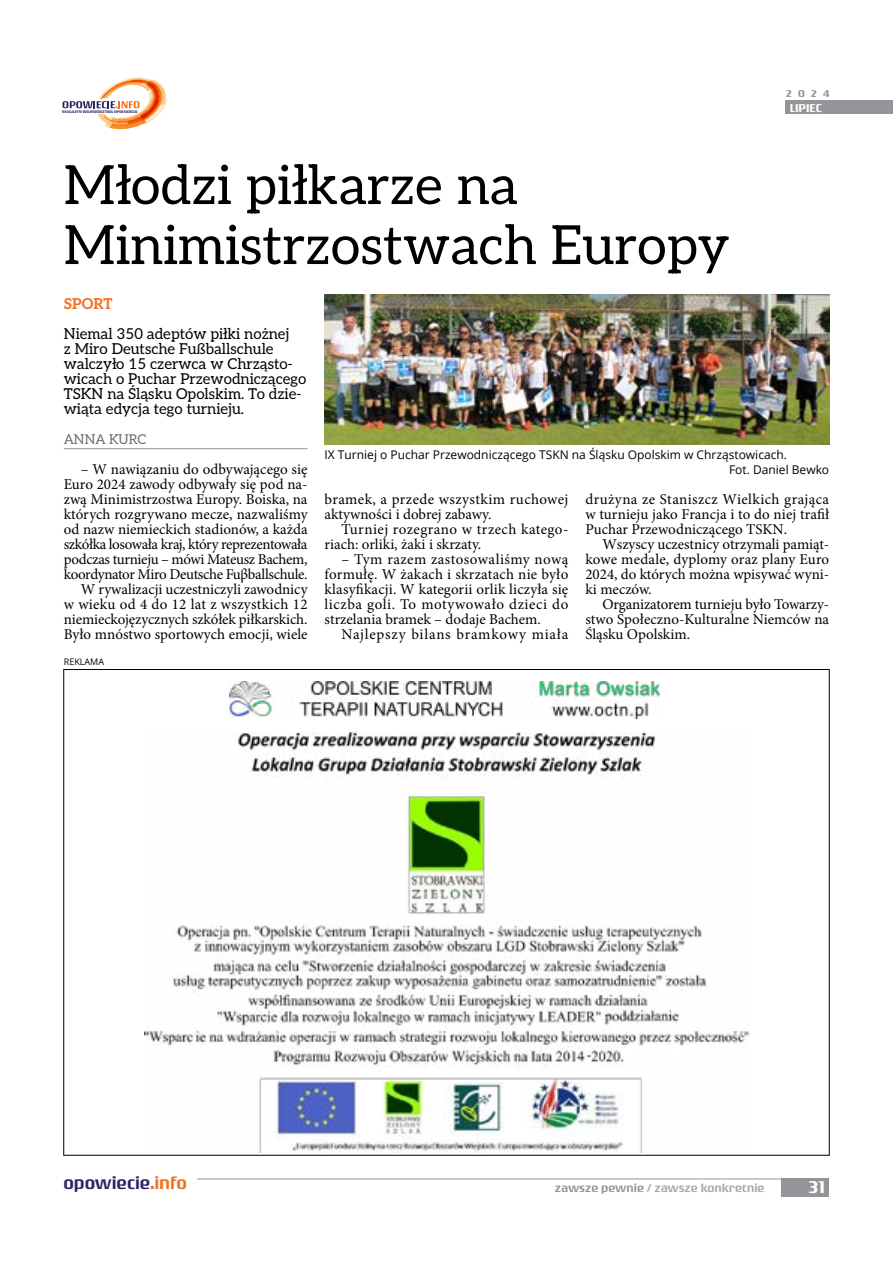
<style>
.page{position:relative;width:893px;height:1263px;background:#fff}
.page>*{position:absolute;margin:0;border:0;box-sizing:border-box;transform-origin:0 0}
.t1{font:54px/60px "Aleo";color:#000}
.t2{font:500 18px "Rogue Sans Ext";color:#282562}
.t3{font:500 18px "Rogue Sans Ext";color:#fff}
.t4{font:15px/15px "Minion Pro";color:#000;text-align:justify}
.t5{font:15px/15px "Aleo";color:#000}
.t6{font:15px/15px "Minion Pro";letter-spacing:.02em;color:#000}
.t7{font:15px "Minion Pro";letter-spacing:.055em;color:#000}
.t8{font:700 15px "Aleo";color:#f36f20}
.t9{font:13.5px "Aleo";color:#6d6e71}
.t10{font:12px/15px "Open Sans";color:#000}
.t11{font:500 12px "Rogue Sans Ext";color:#a7a9ac}
.t12{font:500 12px "Rogue Sans Ext";color:#fff}
.t13{font:500 10.5px "Rogue Sans Ext";color:#939598}
.t14{font:9px "Open Sans";color:#000}
.t15{font:500 4.05px "Rogue Sans Ext";color:#282562;scale:1.04 1}
.s1{color:#f36f20}
.s2{color:#939598}
</style>
<div class="page">
<div style="left:785px;top:101px;width:108px;height:13px;background:#939598"></div>
<div style="left:782px;top:1178px;width:47px;height:18px;background:#939598"></div>
<hr style="left:197px;top:1178px;width:632px;height:1px;background:#939598">
<svg style="left:63px;top:77px;width:104px;height:52px"></svg>
<hr style="left:64px;top:448px;width:244px;height:1px;background:#939598">
<img style="left:144px;top:733px;width:605px;height:419px">
<img style="left:325px;top:294px;width:504px;height:150px">
<img style="left:230px;top:682px;width:430px;height:37px">
<p class="t15" style="left:62px;top:109px;width:74px">MAGAZYN WOJEWÓDZTWA OPOLSKIEGO</p>
<h1 class="t1" style="left:64px;top:152px;width:667px">Młodzi piłkarze na<br>Minimistrzostwach Europy</h1>
<p class="t13" style="left:786px;top:87px;width:45px">2024</p>
<p class="t12" style="left:790px;top:101px;width:34px">LIPIEC</p>
<p class="t8" style="left:64px;top:292px;width:50px">SPORT</p>
<p class="t5" style="left:64px;top:325px;width:244px">Niemal 350 adeptów piłki nożnej<br>z Miro Deutsche Fußballschule walczyło 15 czerwca w Chrząsto&shy;wicach o Puchar Przewodniczącego<br>TSKN na Śląsku Opolskim. To dzie&shy;wiąta edycja tego turnieju.</p>
<p class="t9" style="left:64px;top:429px;width:84px">ANNA KURC</p>
<p class="t4" style="left:64px;top:462px;width:245px;text-align:right">– W nawiązaniu do odbywającego się Euro 2024 zawody odbywały się pod na&shy;zwą Minimistrzostwa Europy. Boiska, na których rozgrywano mecze, nazwaliśmy od nazw niemieckich stadionów, a każda szkółka losowała kraj, który reprezentowała podczas turnieju – mówi Mateusz Bachem, koordynator Miro Deutsche Fuβballschule.<br>W rywalizacji uczestniczyli zawodnicy<br>w wieku od 4 do 12 lat z wszystkich 12 niemieckojęzycznych szkółek piłkarskich.<br>Było mnóstwo sportowych emocji, wiele</p>
<p class="t14" style="left:64px;top:656px;width:42px">REKLAMA</p>
<p class="t10" style="left:729px;top:447px;width:102px;text-indent:-404px">IX Turniej o Puchar Przewodniczącego TSKN na Śląsku Opolskim w Chrząstowicach.<br>Fot. Daniel Bewko</p>
<p class="t4" style="left:325px;top:492px;width:245px">bramek, a przede wszystkim ruchowej aktywności i dobrej zabawy.</p>
<p class="t6" style="left:325px;top:522px;width:245px;text-indent:17px">Turniej rozegrano w trzech katego&shy;riach: orliki, żaki i skrzaty.</p>
<p class="t4" style="left:325px;top:552px;width:245px;text-indent:17px">– Tym razem zastosowaliśmy nową formułę. W żakach i skrzatach nie było klasyfikacji. W kategorii orlik liczyła się liczba goli. To motywowało dzieci do strzelania bramek – dodaje Bachem.</p>
<p class="t7" style="left:342px;top:624px;width:228px">Najlepszy bilans bramkowy miała</p>
<p class="t4" style="left:585px;top:492px;width:245px">drużyna ze Staniszcz Wielkich grająca w turnieju jako Francja i to do niej trafił Puchar Przewodniczącego TSKN.</p>
<p class="t4" style="left:585px;top:537px;width:245px;text-indent:17px">Wszyscy uczestnicy otrzymali pamiąt&shy;kowe medale, dyplomy oraz plany Euro 2024, do których można wpisywać wyni&shy;ki meczów.</p>
<p class="t4" style="left:585px;top:597px;width:245px;text-indent:17px">Organizatorem turnieju było Towarzy&shy;stwo Społeczno-Kulturalne Niemców na Śląsku Opolskim.</p>
<p class="t2" style="left:63px;top:1172px;width:125px">opowiecie<span class="s1">.info</span></p>
<p class="t11" style="left:555px;top:1181px;width:211px"><span class="s2">zawsze pewnie</span> / zawsze konkretnie</p>
<p class="t3" style="left:809px;top:1176px;width:18px">31</p>
</div>
